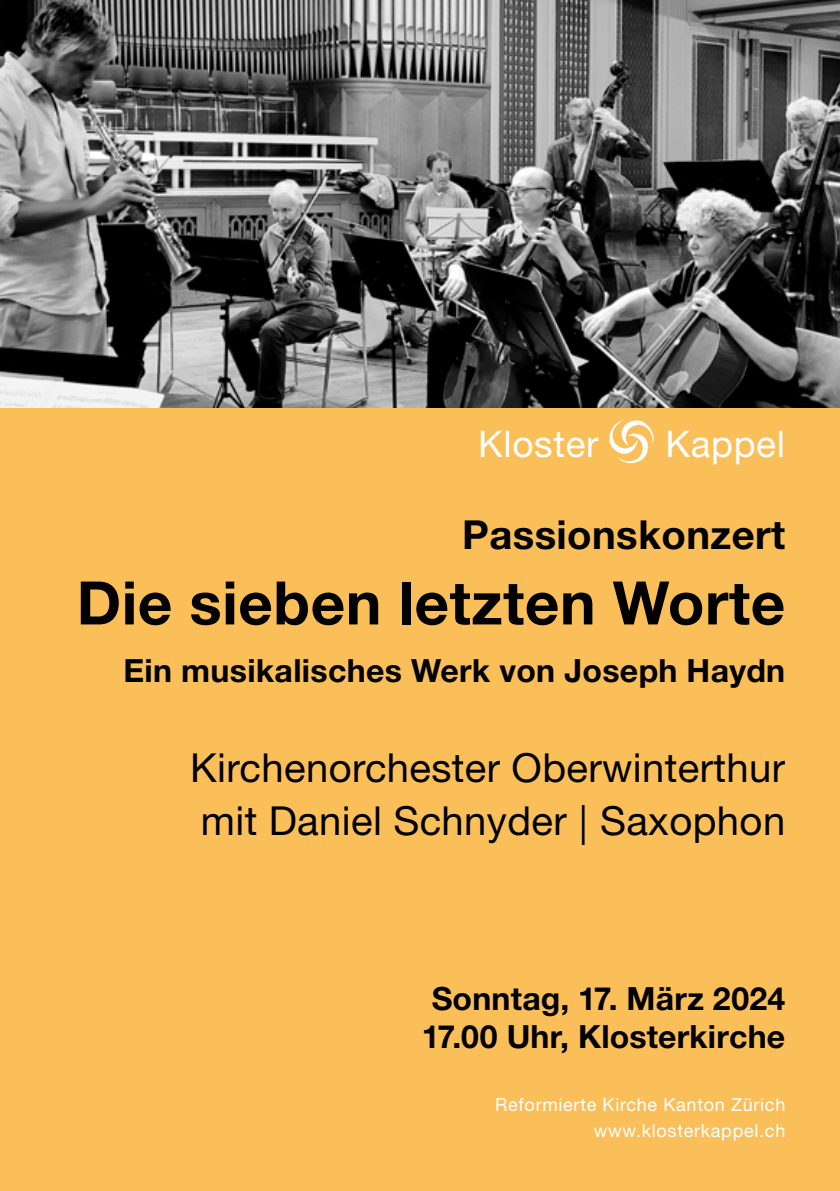
<style>
.page{position:relative;width:840px;height:1191px;background:#fff}
.page>*{position:absolute;margin:0;border:0;box-sizing:border-box;transform-origin:0 0}
.t1{font:700 60px "Helvetica Neue LT Pro";letter-spacing:.01em;color:#000}
.t2{font:40px/53.6px "Helvetica Neue LT Pro";letter-spacing:.01em;color:#000}
.t3{font:700 40px "Helvetica Neue LT Pro";letter-spacing:.01em;color:#000}
.t4{font:36.8px "Helvetica Neue LT Pro";letter-spacing:.02em;color:#fff}
.t5{font:700 32px/38px "Helvetica Neue LT Pro";letter-spacing:.01em;color:#000;text-align:center}
.t6{font:18px/26px "Helvetica Neue LT Pro";letter-spacing:.04em;color:#fff;text-align:right}
.s1{font-family:"Minion Pro"}
</style>
<div class="page">
<img style="left:0;top:0;width:839px;height:409px">
<div style="left:0;top:409px;width:839px;height:782px;background:#fbbf59"></div>
<img style="left:609px;top:420px;width:45px;height:44px">
<h3 class="t4" style="left:478px;top:421px;width:122px">Kloster</h3>
<h3 class="t4" style="left:665px;top:421px;width:121px">Kappel</h3>
<h2 class="t3" style="left:462px;top:509px;width:324px">Passionskonzert</h2>
<h1 class="t1" style="left:77px;top:565px;width:709px">Die sieben letzten Worte</h1>
<h3 class="t5" style="left:123px;top:651px;width:663px">Ein musikalisches Werk von Joseph Haydn</h3>
<h2 class="t2" style="left:190px;top:739px;width:596px">Kirchenorchester Oberwinterthur mit Daniel Schnyder <span class="s1">|</span> Saxophon</h2>
<h3 class="t5" style="left:421px;top:978px;width:365px">Sonntag, 17. März 2024<br>17.00 Uhr, Klosterkirche</h3>
<p class="t6" style="left:495px;top:1090px;width:291px">Reformierte Kirche Kanton Zürich www.klosterkappel.ch</p>
<p class="t6" style="left:493px;top:1096px;width:291px">Reformierte Kirche Kanton Zürich www.klosterkappel.ch</p>
</div>
